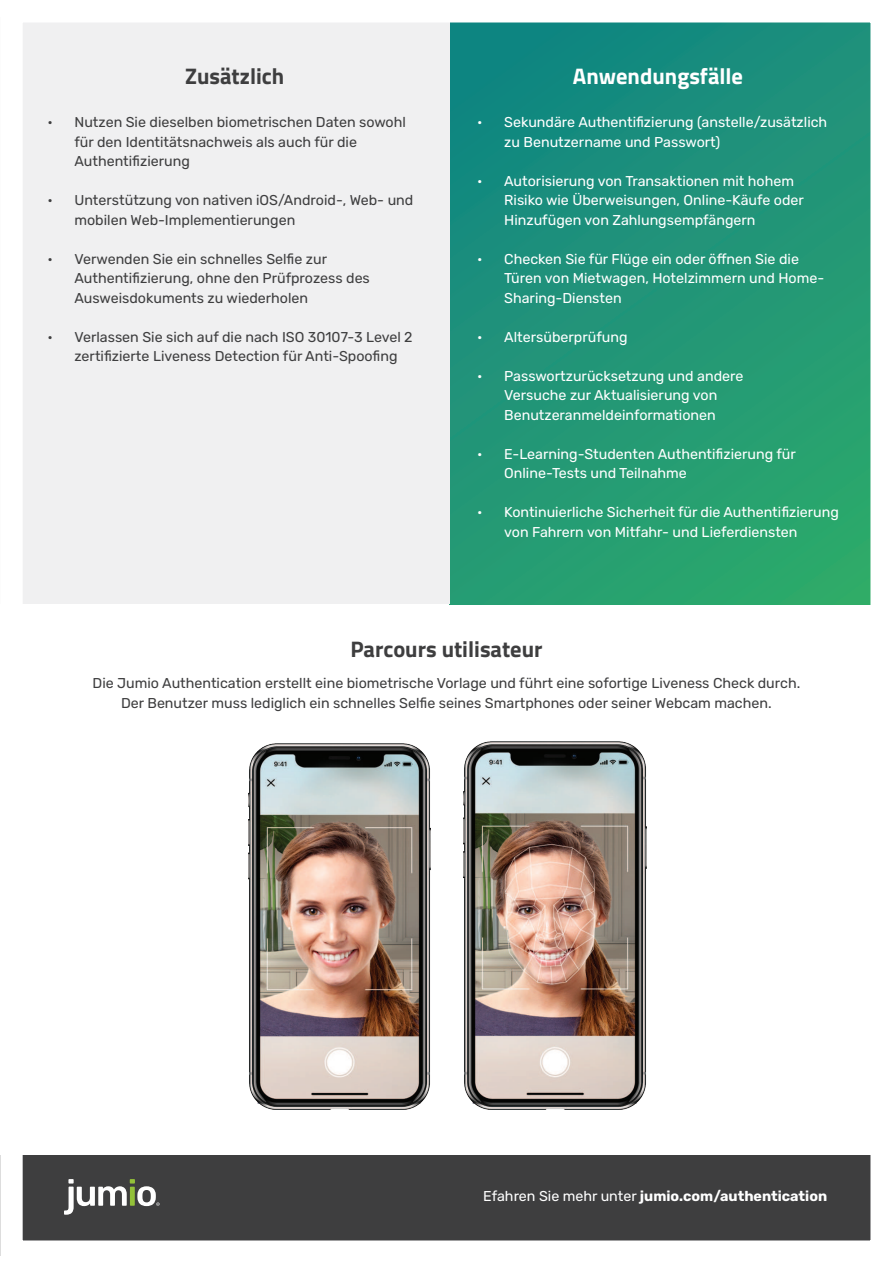
<style>
.page{position:relative;width:893px;height:1263px;background:#fff}
.page>*{position:absolute;margin:0;border:0;box-sizing:border-box;transform-origin:0 0}
.t1{font:700 22.5px "Titillium Web";color:#3e3e3f}
.t2{font:700 22.5px "Titillium Web";color:#fff}
.t3{font:14.25px/19.5px "Rubik";color:#3e3e3f}
.t4{font:14.25px/19.5px "Rubik";color:#fff}
.t5{font:700 14.25px "Rubik";color:#fff}
.s1{font-weight:400}
</style>
<div class="page">
<div style="left:0;top:1155px;width:893px;height:100px;background:#3e3e3f"></div>
<svg style="left:64px;top:1179px;width:96px;height:36px"></svg>
<div style="left:449px;top:18px;width:444px;height:586px;background:linear-gradient(to bottom,#168880,#2ba46e)"></div>
<div style="left:0;top:18px;width:449px;height:586px;background:#f0f0f1"></div>
<div style="left:0;top:0;width:893px;height:1263px;border:23px solid #fff"></div>
<img style="left:463px;top:742px;width:184px;height:367px">
<img style="left:248px;top:743px;width:183px;height:366px">
<h1 class="t1" style="left:185px;top:68px;width:101px">Zusätzlich</h1>
<p class="t3" style="left:74px;top:113px;width:333px;text-indent:-27px">• Nutzen Sie dieselben biometrischen Daten sowohl für den Identitätsnachweis als auch für die<br>Authentifizierung</p>
<p class="t3" style="left:74px;top:191px;width:340px;text-indent:-27px">• Unterstützung von nativen iOS/Android-, Web- und mobilen Web-Implementierungen</p>
<p class="t3" style="left:74px;top:250px;width:297px;text-indent:-27px">• Verwenden Sie ein schnelles Selfie zur<br>Authentifizierung, ohne den Prüfprozess des<br>Ausweisdokuments zu wiederholen</p>
<p class="t3" style="left:74px;top:328px;width:340px;text-indent:-27px">• Verlassen Sie sich auf die nach ISO 30107-3 Level 2 zertifizierte Liveness Detection für Anti-Spoofing</p>
<h1 class="t2" style="left:573px;top:68px;width:172px">Anwendungsfälle</h1>
<p class="t4" style="left:504px;top:113px;width:325px;text-indent:-27px">• Sekundäre Authentifizierung (anstelle/zusätzlich zu Benutzername und Passwort)</p>
<p class="t4" style="left:504px;top:172px;width:301px;text-indent:-27px">• Autorisierung von Transaktionen mit hohem<br>Risiko wie Überweisungen, Online-Käufe oder<br>Hinzufügen von Zahlungsempfängern</p>
<p class="t4" style="left:504px;top:250px;width:322px;text-indent:-27px">• Checken Sie für Flüge ein oder öffnen Sie die<br>Türen von Mietwagen, Hotelzimmern und Home-<br>Sharing-Diensten</p>
<p class="t4" style="left:477px;top:328px;width:152px">• Altersüberprüfung</p>
<p class="t4" style="left:477px;top:367px;width:268px;text-align:center">• Passwortzurücksetzung und andere<br>Versuche zur Aktualisierung von<br>Benutzeranmeldeinformationen</p>
<p class="t4" style="left:504px;top:445px;width:293px;text-indent:-27px">• E-Learning-Studenten Authentifizierung für<br>Online-Tests und Teilnahme</p>
<p class="t4" style="left:504px;top:503px;width:336px;text-indent:-27px">• Kontinuierliche Sicherheit für die Authentifizierung von Fahrern von Mitfahr- und Lieferdiensten</p>
<h1 class="t1" style="left:350px;top:641px;width:194px">Parcours utilisateur</h1>
<p class="t3" style="left:93px;top:674px;width:709px;text-align:center">Die Jumio Authentication erstellt eine biometrische Vorlage und führt eine sofortige Liveness Check durch.<br>Der Benutzer muss lediglich ein schnelles Selfie seines Smartphones oder seiner Webcam machen.</p>
<p class="t5" style="left:483px;top:1187px;width:345px"><span class="s1">Efahren Sie mehr unter</span> jumio.com/authentication</p>
</div>
